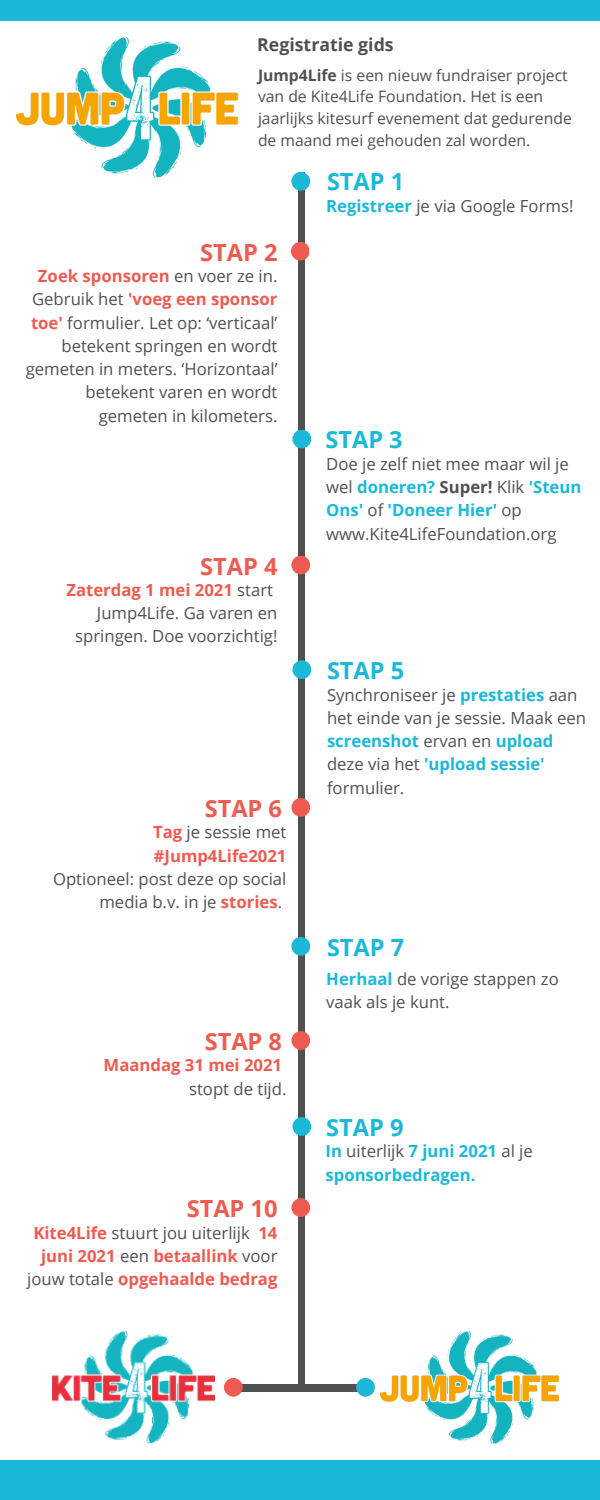
<style>
.page{position:relative;width:600px;height:1500px;background:#fff}
.page>*{position:absolute;margin:0;border:0;box-sizing:border-box;transform-origin:0 0}
.t1{font:700 23.6px "Open Sans";color:#ef5b50}
.t2{font:700 23.6px "Open Sans";color:#1bb9d7}
.t3{font:700 17.7px "Open Sans";color:#4f5051}
.t4{font:16.7px/23.2px "Open Sans";color:#4f5051}
.t5{font:700 16.7px/23.2px "Open Sans";color:#ef5b50}
.t6{font:700 16.7px/23.2px "Open Sans";color:#1bb9d7}
.t7{font:15.7px/21.8px "Open Sans";color:#4f5051}
.s1{font-weight:700}
.s2{font-weight:700;color:#ef5b50}
.s3{font-weight:400;color:#4f5051}
.s4{font-weight:700;color:#1bb9d7}
</style>
<div class="page">
<div style="left:298px;top:172px;width:7px;height:1216px;background:#4f5051"></div>
<div style="left:291px;top:172px;width:19px;height:19px;background:#1bb9d7;border-radius:50%"></div>
<div style="left:0;top:0;width:600px;height:20px;background:#1bb9d7"></div>
<div style="left:0;top:1460px;width:600px;height:40px;background:#1bb9d7"></div>
<img style="left:381px;top:1331px;width:177px;height:113px">
<img style="left:53px;top:1331px;width:162px;height:113px">
<img style="left:16px;top:38px;width:222px;height:139px">
<div style="left:232px;top:1384px;width:136px;height:7px;background:#4f5051"></div>
<div style="left:224px;top:1378px;width:19px;height:19px;background:#ef5b50;border-radius:50%"></div>
<div style="left:356px;top:1378px;width:19px;height:19px;background:#1bb9d7;border-radius:50%"></div>
<svg style="left:291px;top:242px;width:18px;height:19px"></svg>
<svg style="left:293px;top:430px;width:18px;height:18px"></svg>
<svg style="left:291px;top:556px;width:18px;height:18px"></svg>
<svg style="left:293px;top:661px;width:18px;height:18px"></svg>
<svg style="left:291px;top:799px;width:18px;height:18px"></svg>
<svg style="left:291px;top:938px;width:18px;height:18px"></svg>
<svg style="left:291px;top:1032px;width:18px;height:18px"></svg>
<svg style="left:293px;top:1118px;width:18px;height:18px"></svg>
<svg style="left:291px;top:1199px;width:18px;height:18px"></svg>
<p class="t3" style="left:257px;top:32px;width:138px">Registratie gids</p>
<p class="t7" style="left:258px;top:64px;width:315px"><span class="s1">Jump4Life</span> is een nieuw fundraiser project van de Kite4Life Foundation. Het is een jaarlijks kitesurf evenement dat gedurende de maand mei gehouden zal worden.</p>
<p class="t2" style="left:327px;top:165px;width:79px">STAP 1</p>
<p class="t1" style="left:200px;top:235px;width:79px">STAP 2</p>
<p class="t4" style="left:26px;top:264px;width:253px;text-align:right"><span class="s2">Zoek sponsoren</span> en voer ze in.<br>Gebruik het <span class="s2">'voeg een sponsor toe'</span> formulier. Let op: ‘verticaal’ betekent springen en wordt gemeten in meters. ‘Horizontaal’ betekent varen en wordt gemeten in kilometers.</p>
<p class="t1" style="left:200px;top:549px;width:79px">STAP 4</p>
<p class="t4" style="left:66px;top:578px;width:213px;text-align:right"><span class="s2">Zaterdag 1 mei 2021</span> start<br>Jump4Life. Ga varen en springen. Doe voorzichtig!</p>
<p class="t1" style="left:205px;top:792px;width:79px">STAP 6</p>
<p class="t5" style="left:153px;top:820px;width:135px">Tag <span class="s3">je sessie met </span>#Jump4Life2021</p>
<p class="t4" style="left:53px;top:867px;width:235px;text-align:right">Optioneel: post deze op social media b.v. in je <span class="s2">stories</span>.</p>
<p class="t1" style="left:205px;top:1025px;width:79px">STAP 8</p>
<p class="t5" style="left:104px;top:1053px;width:180px">Maandag 31 mei 2021</p>
<p class="t4" style="left:189px;top:1077px;width:99px">stopt de tijd.</p>
<p class="t1" style="left:187px;top:1192px;width:92px">STAP 10</p>
<p class="t5" style="left:27px;top:1220px;width:252px;text-align:right">Kite4Life <span class="s3">stuurt jou uiterlijk</span> 14 juni 2021 <span class="s3">een</span> betaallink <span class="s3">voor jouw totale</span> opgehaalde bedrag</p>
<p class="t4" style="left:326px;top:194px;width:249px"><span class="s4">Registreer</span> je via Google Forms!</p>
<p class="t2" style="left:325px;top:423px;width:79px">STAP 3</p>
<p class="t4" style="left:326px;top:452px;width:257px">Doe je zelf niet mee maar wil je wel <span class="s4">doneren?</span> <span class="s1">Super!</span> Klik <span class="s4">'Steun<br>Ons'</span> of <span class="s4">'Doneer Hier'</span> op www.Kite4LifeFoundation.org</p>
<p class="t2" style="left:327px;top:654px;width:79px">STAP 5</p>
<p class="t4" style="left:327px;top:683px;width:261px">Synchroniseer je <span class="s4">prestaties</span> aan het einde van je sessie. Maak een <span class="s4">screenshot</span> ervan en <span class="s4">upload </span>deze via het <span class="s4">'upload sessie' </span>formulier.</p>
<p class="t2" style="left:327px;top:931px;width:79px">STAP 7</p>
<p class="t4" style="left:326px;top:967px;width:234px"><span class="s4">Herhaal</span> de vorige stappen zo vaak als je kunt.</p>
<p class="t2" style="left:326px;top:1111px;width:79px">STAP 9</p>
<p class="t6" style="left:325px;top:1139px;width:209px">In <span class="s3">uiterlijk</span> 7 juni 2021 <span class="s3">al je </span>sponsorbedragen.</p>
</div>
